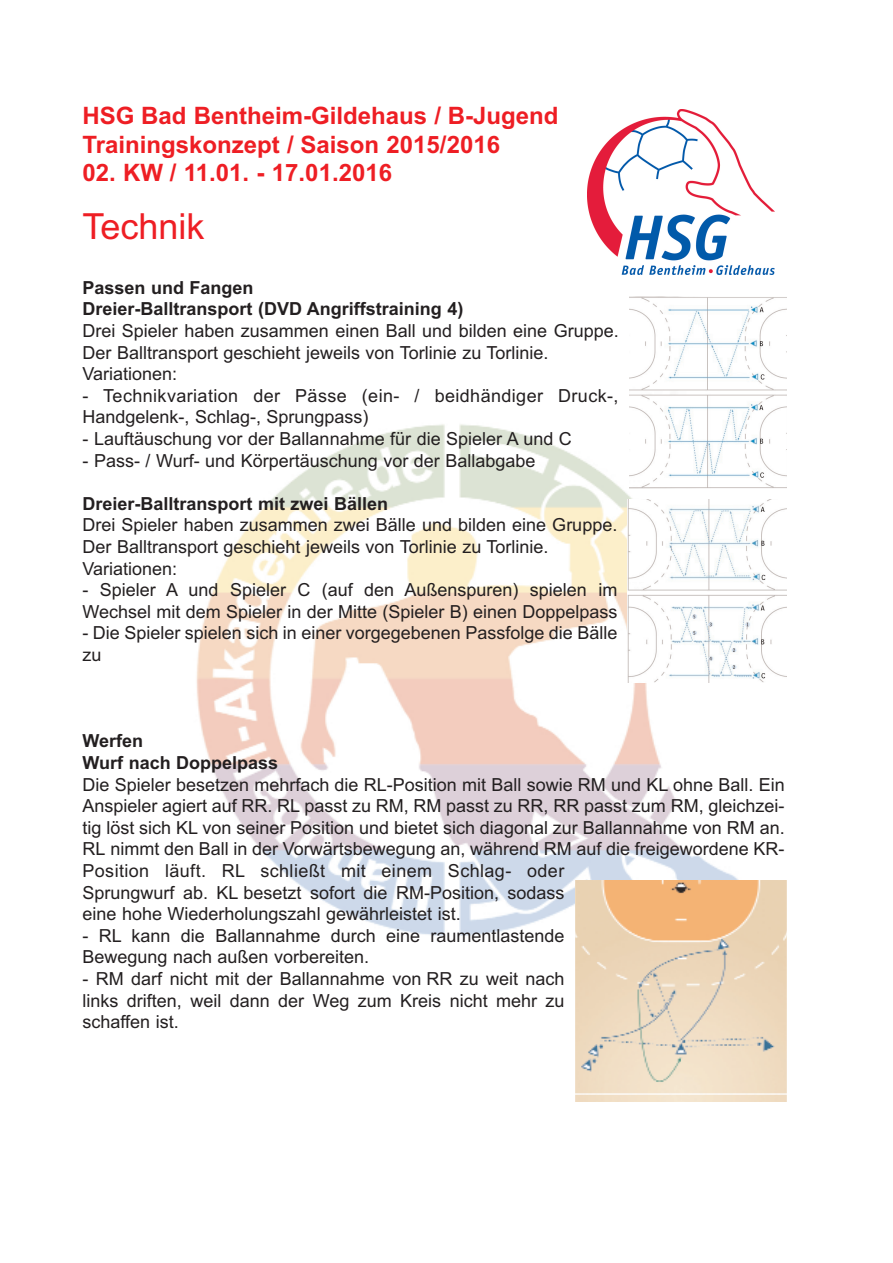
<style>
.page{position:relative;width:893px;height:1263px;background:#fff}
.page>*{position:absolute;margin:0;border:0;box-sizing:border-box;transform-origin:0 0}
.t1{font:36px "Arial";color:#ee1e24}
.t2{font:700 24px/28.8px "Arial";color:#ee1e24}
.t3{font:18px/21.6px "Arial";color:#231f20}
.t4{font:700 18px/21.6px "Arial";color:#231f20}
.t5{font:18px/21.6px "Arial";letter-spacing:.02em;color:#231f20}
</style>
<div class="page">
<img style="left:196px;top:424px;width:543px;height:512px">
<img style="left:588px;top:110px;width:187px;height:165px">
<img style="left:629px;top:296px;width:158px;height:193px">
<img style="left:628px;top:499px;width:159px;height:184px">
<img style="left:575px;top:880px;width:212px;height:221px">
<h2 class="t2" style="left:82px;top:102px;width:478px">HSG Bad Bentheim-Gildehaus / B-Jugend<br>Trainingskonzept / Saison 2015/2016</h2>
<h2 class="t2" style="left:82px;top:159px;width:311px">02. KW / 11.01. - 17.01.2016</h2>
<h1 class="t1" style="left:82px;top:203px;width:124px">Technik</h1>
<p class="t4" style="left:82px;top:277px;width:382px">Passen und Fangen<br>Dreier-Balltransport (DVD Angriffstraining 4)</p>
<p class="t3" style="left:82px;top:320px;width:538px">Drei Spieler haben zusammen einen Ball und bilden eine Gruppe.<br>Der Balltransport geschieht jeweils von Torlinie zu Torlinie.<br>Variationen:</p>
<p class="t5" style="left:82px;top:385px;width:538px">- Technikvariation der Pässe (ein- / beidhändiger Druck-,<br>Handgelenk-, Schlag-, Sprungpass)</p>
<p class="t3" style="left:82px;top:428px;width:491px">- Lauftäuschung vor der Ballannahme für die Spieler A und C</p>
<p class="t3" style="left:82px;top:450px;width:454px">- Pass- / Wurf- und Körpertäuschung vor der Ballabgabe</p>
<p class="t4" style="left:82px;top:493px;width:307px">Dreier-Balltransport mit zwei Bällen</p>
<p class="t3" style="left:82px;top:514px;width:536px">Drei Spieler haben zusammen zwei Bälle und bilden eine Gruppe.<br>Der Balltransport geschieht jeweils von Torlinie zu Torlinie.<br>Variationen:</p>
<p class="t3" style="left:82px;top:579px;width:536px">- Spieler A und Spieler C (auf den Außenspuren) spielen im<br>Wechsel mit dem Spieler in der Mitte (Spieler B) einen Doppelpass</p>
<p class="t3" style="left:82px;top:622px;width:536px">- Die Spieler spielen sich in einer vorgegebenen Passfolge die Bälle zu</p>
<p class="t4" style="left:82px;top:731px;width:197px">Werfen<br>Wurf nach Doppelpass</p>
<p class="t3" style="left:82px;top:774px;width:704px">Die Spieler besetzen mehrfach die RL-Position mit Ball sowie RM und KL ohne Ball. Ein Anspieler agiert auf RR. RL passt zu RM, RM passt zu RR, RR passt zum RM, gleichzei&shy;tig löst sich KL von seiner Position und bietet sich diagonal zur Ballannahme von RM an.<br>RL nimmt den Ball in der Vorwärtsbewegung an, während RM auf die freigewordene KR-Position läuft. RL schließt mit einem Schlag- oder<br>Sprungwurf ab. KL besetzt sofort die RM-Position, sodass<br>eine hohe Wiederholungszahl gewährleistet ist.</p>
<p class="t3" style="left:82px;top:925px;width:484px">- RL kann die Ballannahme durch eine raumentlastende<br>Bewegung nach außen vorbereiten.</p>
<p class="t3" style="left:82px;top:968px;width:484px;text-align:justify">- RM darf nicht mit der Ballannahme von RR zu weit nach links driften, weil dann der Weg zum Kreis nicht mehr zu schaffen ist.</p>
</div>
